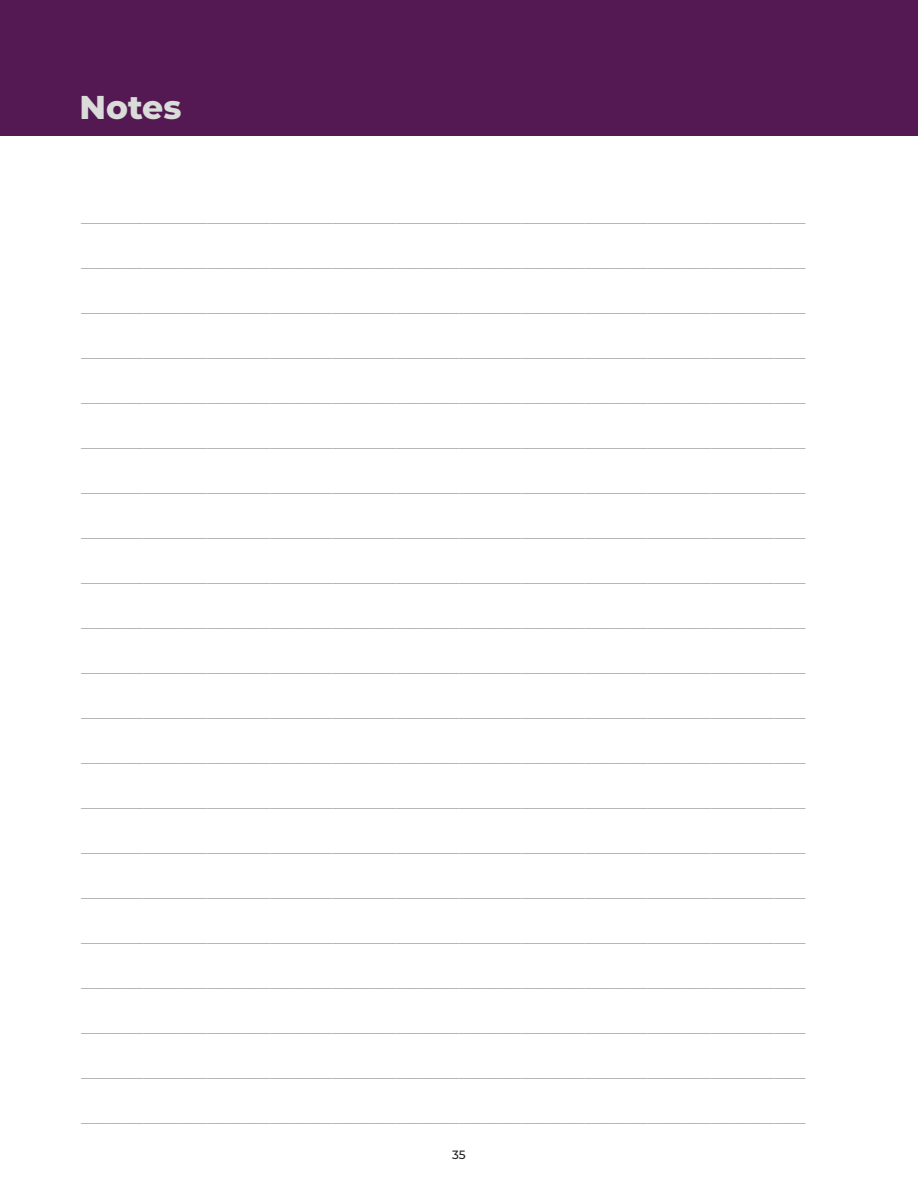
<style>
.page{position:relative;width:918px;height:1188px;background:#fff}
.page>*{position:absolute;margin:0;border:0;box-sizing:border-box;transform-origin:0 0}
.t1{font:800 33px "Montserrat";color:#d9dcd8}
.t2{font:100 15.75px "Montserrat";color:#221f1f}
.t3{font:500 12px "Montserrat";color:#221f1f}
</style>
<div class="page">
<div style="left:0;top:0;width:918px;height:135px;background:#541952"></div>
<h1 class="t1" style="left:80px;top:91px;width:104px">Notes</h1>
<p class="t2" style="left:81px;top:213px;width:726px">——————————————————————————————————————————————</p>
<p class="t2" style="left:81px;top:258px;width:726px">——————————————————————————————————————————————</p>
<p class="t2" style="left:81px;top:303px;width:726px">——————————————————————————————————————————————</p>
<p class="t2" style="left:81px;top:348px;width:726px">——————————————————————————————————————————————</p>
<p class="t2" style="left:81px;top:393px;width:726px">——————————————————————————————————————————————</p>
<p class="t2" style="left:81px;top:438px;width:726px">——————————————————————————————————————————————</p>
<p class="t2" style="left:81px;top:483px;width:726px">——————————————————————————————————————————————</p>
<p class="t2" style="left:81px;top:528px;width:726px">——————————————————————————————————————————————</p>
<p class="t2" style="left:81px;top:573px;width:726px">——————————————————————————————————————————————</p>
<p class="t2" style="left:81px;top:618px;width:726px">——————————————————————————————————————————————</p>
<p class="t2" style="left:81px;top:663px;width:726px">——————————————————————————————————————————————</p>
<p class="t2" style="left:81px;top:708px;width:726px">——————————————————————————————————————————————</p>
<p class="t2" style="left:81px;top:753px;width:726px">——————————————————————————————————————————————</p>
<p class="t2" style="left:81px;top:798px;width:726px">——————————————————————————————————————————————</p>
<p class="t2" style="left:81px;top:843px;width:726px">——————————————————————————————————————————————</p>
<p class="t2" style="left:81px;top:888px;width:726px">——————————————————————————————————————————————</p>
<p class="t2" style="left:81px;top:933px;width:726px">——————————————————————————————————————————————</p>
<p class="t2" style="left:81px;top:978px;width:726px">——————————————————————————————————————————————</p>
<p class="t2" style="left:81px;top:1023px;width:726px">——————————————————————————————————————————————</p>
<p class="t2" style="left:81px;top:1068px;width:726px">——————————————————————————————————————————————</p>
<p class="t2" style="left:81px;top:1113px;width:726px">——————————————————————————————————————————————</p>
<p class="t3" style="left:452px;top:1149px;width:15px">35</p>
</div>
